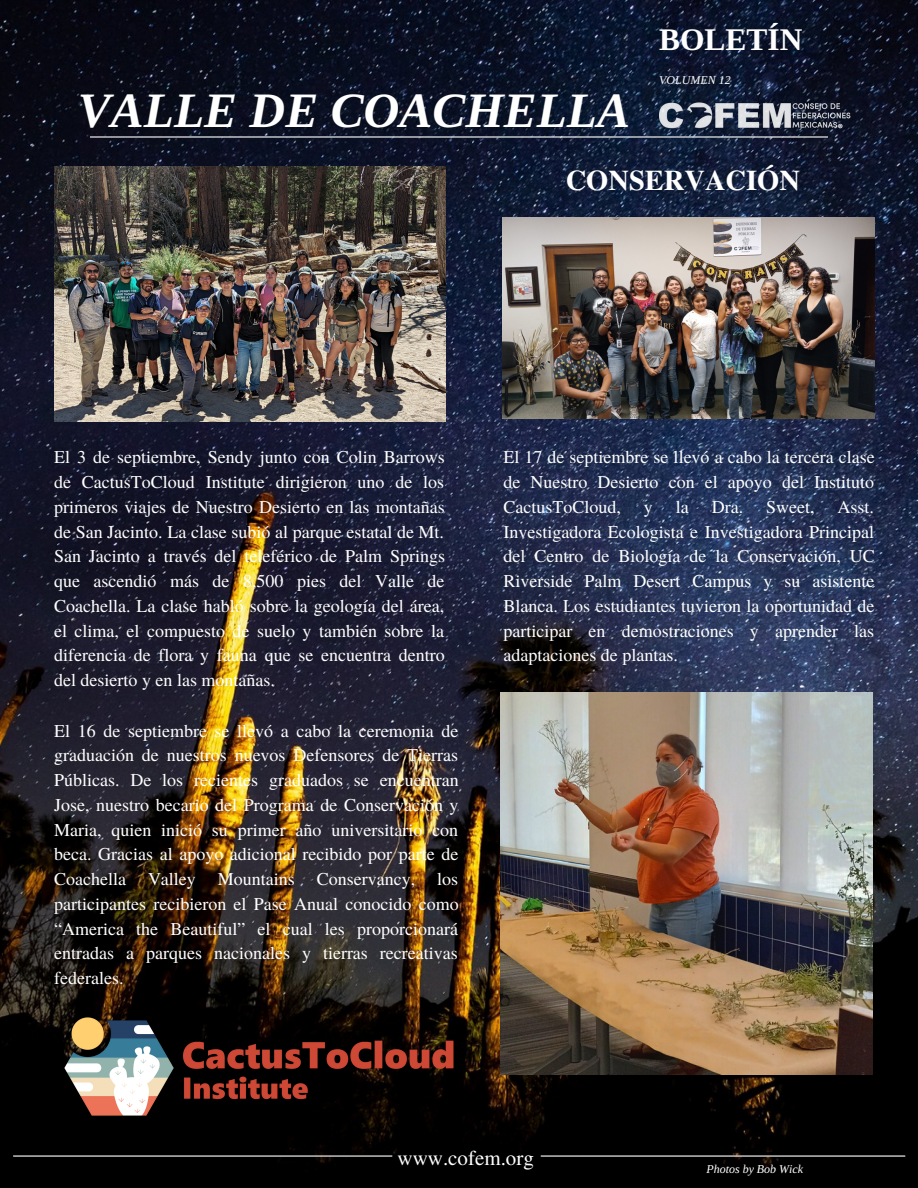
<style>
.page{position:relative;width:918px;height:1188px;background:#fff}
.page>*{position:absolute;margin:0;border:0;box-sizing:border-box;transform-origin:0 0}
.t1{font:italic 700 49.5px "Libra Serif Modern";color:#fff}
.t2{font:700 31.5px "Libra Serif Modern";color:#fff}
.t3{font:700 28.5px "Te X Gyre Termes";color:#fff}
.t4{font:21px "Te X Gyre Termes";color:#fff}
.t5{font:18px/24.8px "Te X Gyre Termes";color:#fff;text-align:justify}
.t6{font:italic 12px "Libra Serif Modern";color:#fff}
</style>
<div class="page">
<img style="left:0;top:0;width:918px;height:1188px">
<img style="left:54px;top:166px;width:392px;height:256px">
<img style="left:503px;top:217px;width:372px;height:202px">
<hr style="left:90px;top:136px;width:738px;height:2px;background:#fff">
<hr style="left:13px;top:1155px;width:379px;height:2px;background:#fff">
<hr style="left:541px;top:1155px;width:364px;height:2px;background:#fff">
<img style="left:659px;top:102px;width:191px;height:34px">
<img style="left:54px;top:1013px;width:412px;height:108px">
<img style="left:500px;top:692px;width:372px;height:383px">
<h1 class="t1" style="left:78px;top:83px;width:554px">VALLE DE COACHELLA</h1>
<h2 class="t2" style="left:659px;top:21px;width:145px">BOLETÍN</h2>
<p class="t6" style="left:659px;top:74px;width:73px">VOLUMEN 12</p>
<h3 class="t3" style="left:566px;top:158px;width:236px">CONSERVACIÓN</h3>
<p class="t5" style="left:54px;top:444px;width:392px">El 3 de septiembre, Sendy junto con Colin Barrows de CactusToCloud Institute dirigieron uno de los primeros viajes de Nuestro Desierto en las montañas de San Jacinto. La clase subió al parque estatal de Mt.<br>San Jacinto a través del teleférico de Palm Springs que ascendió más de 8,500 pies del Valle de Coachella. La clase habló sobre la geología del área, el clima, el compuesto de suelo y también sobre la diferencia de flora y fauna que se encuentra dentro del desierto y en las montañas.</p>
<p class="t5" style="left:54px;top:717px;width:406px">El 16 de septiembre se llevó a cabo la ceremonia de graduación de nuestros nuevos Defensores de Tierras Públicas. De los recientes graduados se encuentran Jose, nuestro becario del Programa de Conservación y Maria, quien inició su primer año universitario con beca. Gracias al apoyo adicional recibido por parte de Coachella Valley Mountains Conservancy, los participantes recibieron el Pase Anual conocido como “America the Beautiful” el cual les proporcionará entradas a parques nacionales y tierras recreativas federales.</p>
<p class="t5" style="left:503px;top:444px;width:373px">El 17 de septiembre se llevó a cabo la tercera clase de Nuestro Desierto con el apoyo del Instituto CactusToCloud,</p>
<p class="t5" style="left:644px;top:494px;width:10px">y</p>
<p class="t5" style="left:676px;top:494px;width:14px">la</p>
<p class="t5" style="left:712px;top:494px;width:33px">Dra.</p>
<p class="t5" style="left:766px;top:494px;width:50px">Sweet,</p>
<p class="t5" style="left:503px;top:494px;width:373px;text-indent:334px">Asst.<br>Investigadora Ecologista e Investigadora Principal del Centro de Biología de la Conservación, UC Riverside Palm Desert Campus y su asistente Blanca. Los estudiantes tuvieron la oportunidad de participar en demostraciones y aprender las adaptaciones de plantas.</p>
<p class="t4" style="left:398px;top:1143px;width:138px">www.cofem.org</p>
<p class="t6" style="left:706px;top:1162px;width:98px">Photos by Bob Wick</p>
</div>
